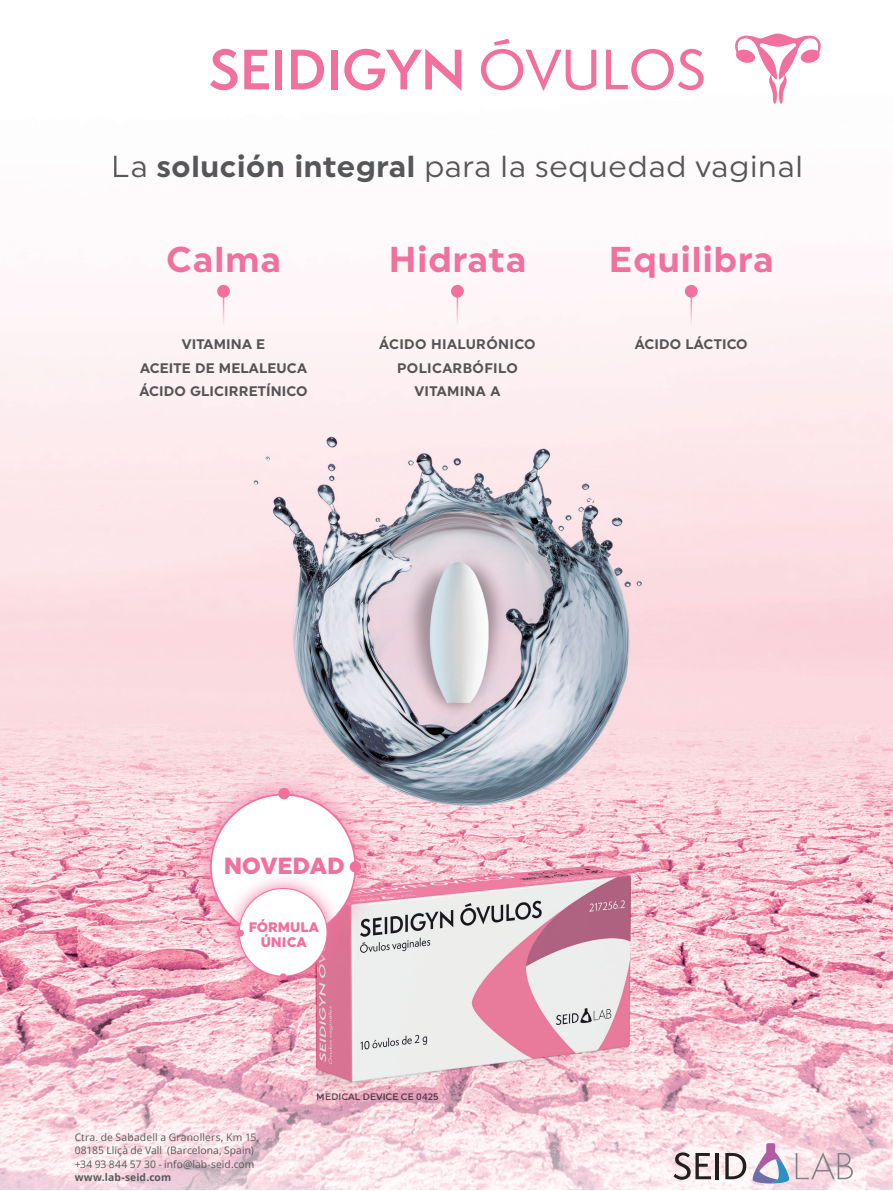
<style>
.page{position:relative;width:893px;height:1191px;background:#fff}
.page>*{position:absolute;margin:0;border:0;box-sizing:border-box;transform-origin:0 0}
.t1{font:600 52.5px "Semplicita Pro";color:#f1709d}
.t2{font:700 35.85px "Uniform";letter-spacing:.03em;color:#f1709d}
.t3{font:30.3px "Uniform";letter-spacing:.025em;color:#57585a}
.t4{font:900 23.4px "Uniform";color:#f1709d}
.t5{font:700 13.8px/23.5px "Uniform";letter-spacing:.01em;color:#57585a;text-align:center}
.t6{font:900 13.8px/14.7px "Uniform";color:#f1709d;text-align:center}
.t7{font:10.35px/13.4px "Open Sans";letter-spacing:.01em;color:#57585a}
.t8{font:700 10.35px "Open Sans";letter-spacing:.005em;color:#57585a}
.t9{font:500 9.45px "Uniform";color:#57585a}
.s1{font-weight:500}
.s2{font-weight:700}
</style>
<div class="page">
<img style="left:1px;top:284px;width:892px;height:680px">
<svg style="left:1px;top:964px;width:892px;height:225px"></svg>
<svg style="left:753px;top:1143px;width:36px;height:40px"></svg>
<svg style="left:674px;top:1152px;width:37px;height:27px"></svg>
<hr style="left:715px;top:1153px;width:4px;height:26px;background:#231f20">
<svg style="left:725px;top:1153px;width:21px;height:26px"></svg>
<svg style="left:796px;top:1152px;width:57px;height:27px;background:#dfc8cf"></svg>
<svg style="left:735px;top:33px;width:86px;height:71px"></svg>
<img style="left:187px;top:768px;width:573px;height:375px">
<img style="left:317px;top:865px;width:314px;height:216px">
<svg style="left:185px;top:768px;width:196px;height:197px;background:#efbfcc"></svg>
<div style="left:211px;top:794px;width:144px;height:145px;background:#fff;border-radius:50%"></div>
<div style="left:278px;top:788px;width:12px;height:11px;background:#f1709d;border-radius:50%"></div>
<div style="left:350px;top:861px;width:11px;height:11px;background:#f1709d;border-radius:50%"></div>
<svg style="left:224px;top:878px;width:119px;height:114px"></svg>
<div style="left:239px;top:888px;width:88px;height:88px;background:#fff;border-radius:50%"></div>
<div style="left:237px;top:929px;width:7px;height:7px;background:#f1709d;border-radius:50%"></div>
<div style="left:280px;top:973px;width:7px;height:7px;background:#f1709d;border-radius:50%"></div>
<hr style="left:457px;top:291px;width:1px;height:35px;background:#f1709d">
<div style="left:451px;top:285px;width:13px;height:12px;background:#f1709d;border-radius:50%"></div>
<hr style="left:223px;top:291px;width:1px;height:35px;background:#f1709d">
<div style="left:217px;top:285px;width:13px;height:12px;background:#f1709d;border-radius:50%"></div>
<hr style="left:690px;top:291px;width:2px;height:35px;background:#f1709d">
<div style="left:685px;top:285px;width:13px;height:12px;background:#f1709d;border-radius:50%"></div>
<h1 class="t1" style="left:209px;top:31px;width:499px">SEIDIGYN <span class="s1">ÓVULOS</span></h1>
<h3 class="t3" style="left:112px;top:148px;width:693px">La <span class="s2">solución integral</span> para la sequedad vaginal</h3>
<h2 class="t2" style="left:166px;top:238px;width:116px">Calma</h2>
<p class="t5" style="left:139px;top:332px;width:170px">VITAMINA E<br>ACEITE DE MELALEUCA<br>ÁCIDO GLICIRRETÍNICO</p>
<h2 class="t2" style="left:389px;top:238px;width:139px">Hidrata</h2>
<p class="t5" style="left:379px;top:332px;width:158px">ÁCIDO HIALURÓNICO<br>POLICARBÓFILO<br>VITAMINA A</p>
<h2 class="t2" style="left:609px;top:238px;width:166px">Equilibra</h2>
<p class="t5" style="left:635px;top:332px;width:114px">ÁCIDO LÁCTICO</p>
<h3 class="t4" style="left:223px;top:851px;width:123px">NOVEDAD</h3>
<p class="t6" style="left:248px;top:919px;width:72px">FÓRMULA<br>ÚNICA</p>
<p class="t7" style="left:75px;top:1130px;width:186px">Ctra. de Sabadell a Granollers, Km 15,<br>08185 Lliçà de Vall (Barcelona, Spain) +34 93 844 57 30 - info@lab-seid.com</p>
<p class="t8" style="left:75px;top:1170px;width:98px">www.lab-seid.com</p>
<p class="t9" style="left:317px;top:1090px;width:123px">MEDICAL DEVICE CE 0425</p>
</div>
